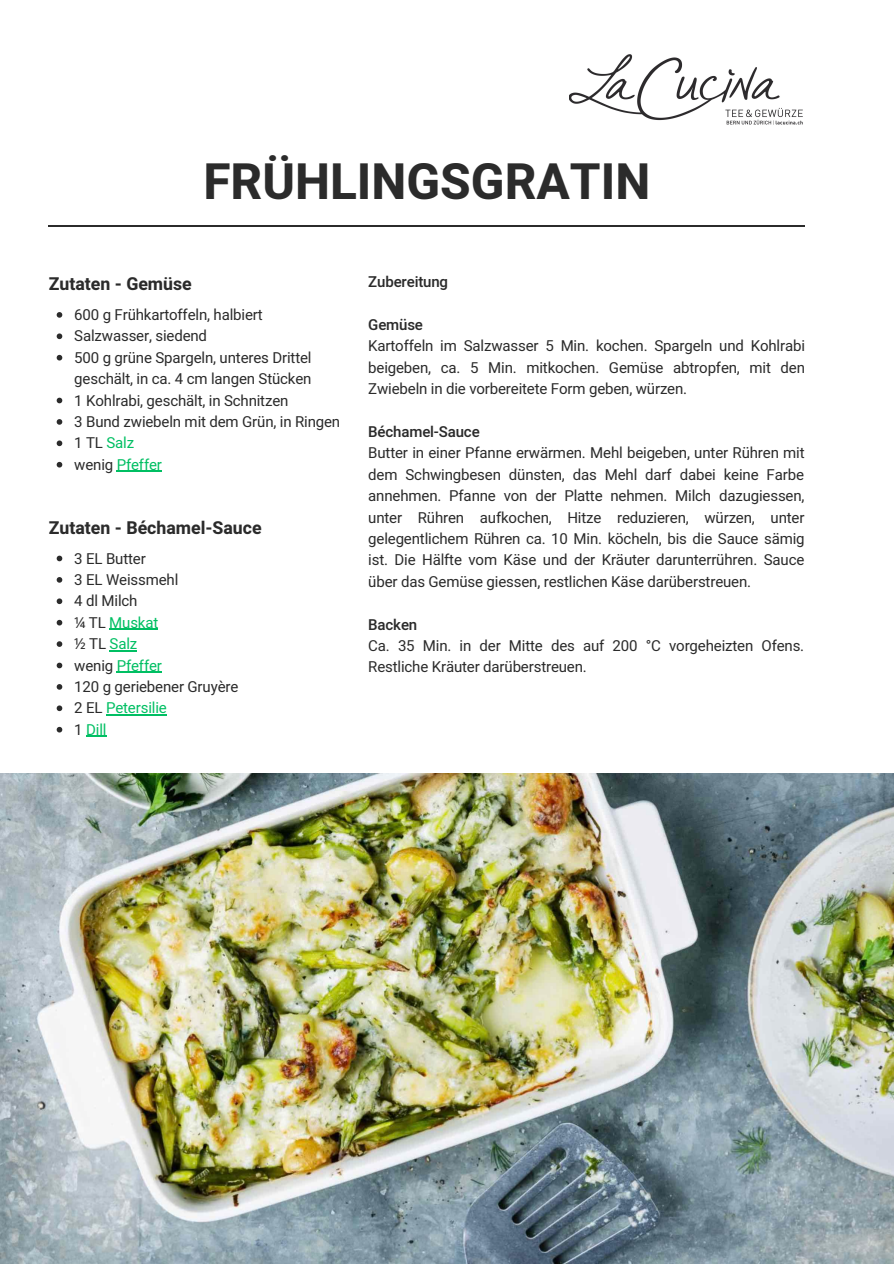
<style>
.page{position:relative;width:894px;height:1264px;background:#fff}
.page>*{position:absolute;margin:0;border:0;box-sizing:border-box;transform-origin:0 0}
.t1{font:700 49.5px "Heebo";color:#2b2b2b}
.t2{font:700 17.7px "Heebo";color:#2b2b2b}
.t3{font:15px/21.5px "Heebo";letter-spacing:-.01em;color:#2b2b2b}
.t4{font:500 15px "Heebo";letter-spacing:-.01em;color:#2b2b2b}
.s1{color:#00bf63}
.s2{font-family:"Noto Sans"}
</style>
<div class="page">
<hr style="left:49px;top:225px;width:755px;height:2px;background:#2b2b2b">
<img style="left:569px;top:54px;width:234px;height:71px">
<img style="left:0;top:773px;width:893px;height:490px">
<svg style="left:57px;top:312px;width:5px;height:6px"></svg>
<svg style="left:57px;top:333px;width:5px;height:6px"></svg>
<svg style="left:57px;top:355px;width:5px;height:5px"></svg>
<svg style="left:57px;top:397px;width:5px;height:6px"></svg>
<svg style="left:57px;top:419px;width:5px;height:6px"></svg>
<svg style="left:57px;top:440px;width:5px;height:6px"></svg>
<svg style="left:57px;top:462px;width:5px;height:5px"></svg>
<hr style="left:117px;top:471px;width:45px;height:1px;background:#00bf63">
<svg style="left:57px;top:555px;width:5px;height:6px"></svg>
<svg style="left:57px;top:577px;width:5px;height:5px"></svg>
<svg style="left:57px;top:598px;width:5px;height:6px"></svg>
<svg style="left:57px;top:620px;width:5px;height:5px"></svg>
<hr style="left:109px;top:629px;width:49px;height:1px;background:#00bf63">
<svg style="left:57px;top:641px;width:5px;height:6px"></svg>
<svg style="left:110px;top:650px;width:27px;height:1px"></svg>
<svg style="left:57px;top:662px;width:5px;height:6px"></svg>
<hr style="left:117px;top:671px;width:45px;height:1px;background:#00bf63">
<svg style="left:57px;top:684px;width:5px;height:5px"></svg>
<svg style="left:57px;top:705px;width:5px;height:6px"></svg>
<hr style="left:106px;top:714px;width:61px;height:1px;background:#00bf63">
<svg style="left:57px;top:727px;width:5px;height:5px"></svg>
<svg style="left:86px;top:736px;width:20px;height:1px"></svg>
<h1 class="t1" style="left:203px;top:147px;width:448px">FRÜHLINGSGRATIN</h1>
<p class="t2" style="left:49px;top:271px;width:144px">Zutaten - Gemüse</p>
<p class="t3" style="left:74px;top:304px;width:267px">600 g Frühkartoffeln, halbiert<br>Salzwasser, siedend<br>500 g grüne Spargeln, unteres Drittel geschält, in ca. 4 cm langen Stücken<br>1 Kohlrabi, geschält, in Schnitzen<br>3 Bund zwiebeln mit dem Grün, in Ringen<br>1 TL <span class="s1">Salz<br></span>wenig <span class="s1">Pfeffer</span></p>
<p class="t2" style="left:49px;top:515px;width:214px">Zutaten - Béchamel-Sauce</p>
<p class="t3" style="left:74px;top:548px;width:165px">3 EL Butter<br>3 EL Weissmehl<br>4 dl Milch<br><span class="s2">¼</span> TL <span class="s1">Muskat<br></span><span class="s2">½</span> TL <span class="s1">Salz<br></span>wenig <span class="s1">Pfeffer<br></span>120 g geriebener Gruyère<br>2 EL <span class="s1">Petersilie<br></span>1 <span class="s1">Dill</span></p>
<p class="t4" style="left:368px;top:271px;width:81px">Zubereitung</p>
<p class="t4" style="left:368px;top:314px;width:56px">Gemüse</p>
<p class="t3" style="left:368px;top:336px;width:438px;text-align:justify">Kartoffeln im Salzwasser 5 Min. kochen. Spargeln und Kohlrabi beigeben, ca. 5 Min. mitkochen. Gemüse abtropfen, mit den Zwiebeln in die vorbereitete Form geben, würzen.</p>
<p class="t4" style="left:368px;top:421px;width:113px">Béchamel-Sauce</p>
<p class="t3" style="left:368px;top:443px;width:438px;text-align:justify">Butter in einer Pfanne erwärmen. Mehl beigeben, unter Rühren mit dem Schwingbesen dünsten, das Mehl darf dabei keine Farbe annehmen. Pfanne von der Platte nehmen. Milch dazugiessen, unter Rühren aufkochen, Hitze reduzieren, würzen, unter gelegentlichem Rühren ca. 10 Min. köcheln, bis die Sauce sämig ist. Die Hälfte vom Käse und der Kräuter darunterrühren. Sauce über das Gemüse giessen, restlichen Käse darüberstreuen.</p>
<p class="t4" style="left:368px;top:614px;width:50px">Backen</p>
<p class="t3" style="left:368px;top:635px;width:437px">Ca. 35 Min. in der Mitte des auf 200 °C vorgeheizten Ofens.<br>Restliche Kräuter darüberstreuen.</p>
</div>
